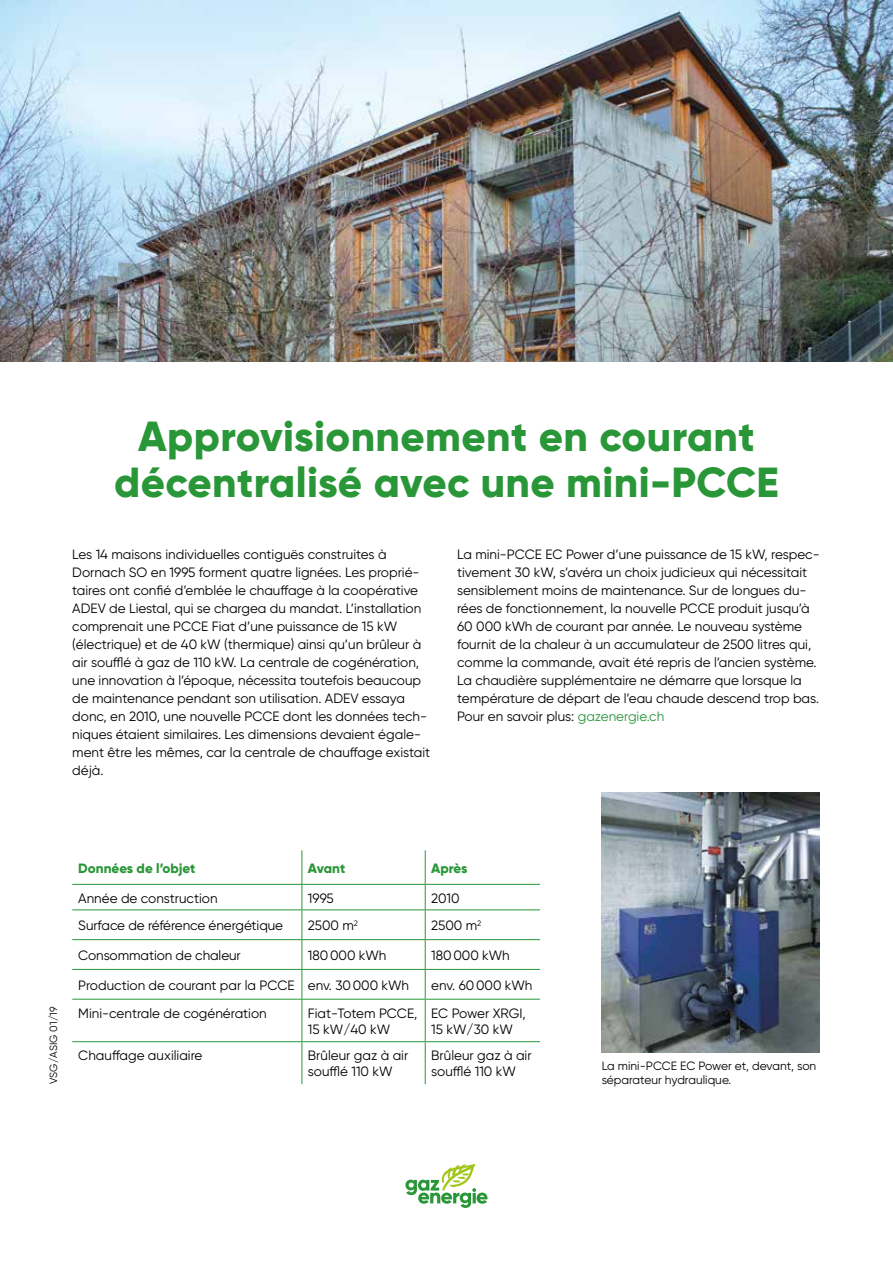
<style>
.page{position:relative;width:893px;height:1263px;background:#fff}
.page>*{position:absolute;margin:0;border:0;box-sizing:border-box;transform-origin:0 0}
.t1{font:800 42px/46.2px "Gilroy";letter-spacing:.01em;color:#299638;text-align:center}
.t2{font:13.5px/18px "Gilroy";color:#000}
.t3{font:800 13.5px "Gilroy";color:#299638}
.t4{font:12px/14.4px "Gilroy";color:#000}
.t5{font:10.5px "Gilroy";letter-spacing:.005em;color:#000}
.s1{color:#299638}
</style>
<div class="page">
<svg style="left:405px;top:1164px;width:82px;height:44px"></svg>
<img style="left:0;top:0;width:893px;height:361px">
<hr style="left:302px;top:850px;width:1px;height:34px;background:#299638">
<hr style="left:72px;top:884px;width:230px;height:1px;background:#299638">
<hr style="left:302px;top:884px;width:123px;height:1px;background:#299638">
<hr style="left:425px;top:884px;width:115px;height:1px;background:#299638">
<hr style="left:72px;top:909px;width:230px;height:1px;background:#299638">
<hr style="left:302px;top:909px;width:123px;height:1px;background:#299638">
<hr style="left:425px;top:909px;width:115px;height:1px;background:#299638">
<hr style="left:72px;top:939px;width:230px;height:1px;background:#299638">
<hr style="left:302px;top:939px;width:123px;height:1px;background:#299638">
<hr style="left:425px;top:939px;width:115px;height:1px;background:#299638">
<svg style="left:302px;top:885px;width:1px;height:114px"></svg>
<hr style="left:302px;top:999px;width:1px;height:42px;background:#299638">
<hr style="left:302px;top:1042px;width:1px;height:42px;background:#299638">
<hr style="left:425px;top:850px;width:1px;height:34px;background:#299638">
<svg style="left:425px;top:885px;width:1px;height:114px"></svg>
<hr style="left:425px;top:999px;width:1px;height:42px;background:#299638">
<hr style="left:425px;top:1042px;width:1px;height:42px;background:#299638">
<hr style="left:72px;top:969px;width:230px;height:1px;background:#299638">
<hr style="left:302px;top:969px;width:123px;height:1px;background:#299638">
<hr style="left:425px;top:969px;width:115px;height:1px;background:#299638">
<hr style="left:72px;top:999px;width:230px;height:1px;background:#299638">
<hr style="left:302px;top:999px;width:123px;height:1px;background:#299638">
<hr style="left:425px;top:999px;width:115px;height:1px;background:#299638">
<hr style="left:72px;top:1041px;width:230px;height:1px;background:#299638">
<hr style="left:302px;top:1041px;width:123px;height:1px;background:#299638">
<hr style="left:425px;top:1041px;width:115px;height:1px;background:#299638">
<img style="left:602px;top:792px;width:217px;height:260px">
<h1 class="t1" style="left:114px;top:413px;width:666px">Approvisionnement en courant décentralisé avec une mini-PCCE</h1>
<p class="t2" style="left:72px;top:545px;width:359px">Les 14 maisons individuelles contiguës construites à Dornach SO en 1995 forment quatre lignées. Les proprié&shy;taires ont confié d’emblée le chauffage à la coopérative ADEV de Liestal, qui se chargea du mandat. L’installation comprenait une PCCE Fiat d’une puissance de 15 kW (électrique) et de 40 kW (thermique) ainsi qu’un brûleur à air soufflé à gaz de 110 kW. La centrale de cogénération, une innovation à l’époque, nécessita toutefois beaucoup de maintenance pendant son utilisation. ADEV essaya donc, en 2010, une nouvelle PCCE dont les données tech&shy;niques étaient similaires. Les dimensions devaient égale&shy;ment être les mêmes, car la centrale de chauffage existait déjà.</p>
<p class="t2" style="left:457px;top:545px;width:364px">La mini-PCCE EC Power d’une puissance de 15 kW, respec&shy;tivement 30 kW, s’avéra un choix judicieux qui nécessitait sensiblement moins de maintenance. Sur de longues du&shy;rées de fonctionnement, la nouvelle PCCE produit jusqu’à 60 000 kWh de courant par année. Le nouveau système fournit de la chaleur à un accumulateur de 2500 litres qui, comme la commande, avait été repris de l’ancien système.<br>La chaudière supplémentaire ne démarre que lorsque la température de départ de l’eau chaude descend trop bas.<br>Pour en savoir plus: <span class="s1">gazenergie.ch</span></p>
<p class="t5" style="left:47px;top:1084px;width:79px;rotate:-90deg">VSG/ASIG 01/19</p>
<p class="t3" style="left:78px;top:859px;width:119px">Données de l’objet</p>
<p class="t3" style="left:308px;top:859px;width:39px">Avant</p>
<p class="t3" style="left:431px;top:859px;width:38px">Après</p>
<p class="t2" style="left:78px;top:889px;width:141px">Année de construction</p>
<p class="t2" style="left:308px;top:889px;width:27px">1995</p>
<p class="t2" style="left:431px;top:889px;width:30px">2010</p>
<p class="t2" style="left:78px;top:916px;width:206px">Surface de référence énergétique</p>
<p class="t2" style="left:308px;top:916px;width:52px">2500 m<sup>2</sup></p>
<p class="t2" style="left:431px;top:916px;width:52px">2500 m<sup>2</sup></p>
<p class="t2" style="left:78px;top:946px;width:164px">Consommation de chaleur</p>
<p class="t2" style="left:308px;top:946px;width:80px">180000 kWh</p>
<p class="t2" style="left:431px;top:946px;width:80px">180000 kWh</p>
<p class="t2" style="left:78px;top:976px;width:332px">Production de courant par la PCCE env. 30000 kWh</p>
<p class="t2" style="left:431px;top:976px;width:103px">env. 60000 kWh</p>
<p class="t2" style="left:78px;top:1004px;width:190px">Mini-centrale de cogénération</p>
<p class="t2" style="left:308px;top:1005px;width:111px;line-height:16.2px">Fiat-Totem PCCE,<br>15 kW/40 kW</p>
<p class="t2" style="left:431px;top:1005px;width:96px;line-height:16.2px">EC Power XRGI,<br>15 kW/30 kW</p>
<p class="t2" style="left:78px;top:1046px;width:126px">Chauffage auxiliaire</p>
<p class="t2" style="left:308px;top:1047px;width:102px;line-height:16.2px">Brûleur gaz à air soufflé 110 kW</p>
<p class="t2" style="left:431px;top:1047px;width:102px;line-height:16.2px">Brûleur gaz à air soufflé 110 kW</p>
<p class="t4" style="left:602px;top:1058px;width:216px">La mini-PCCE EC Power et, devant, son séparateur hydraulique.</p>
</div>
